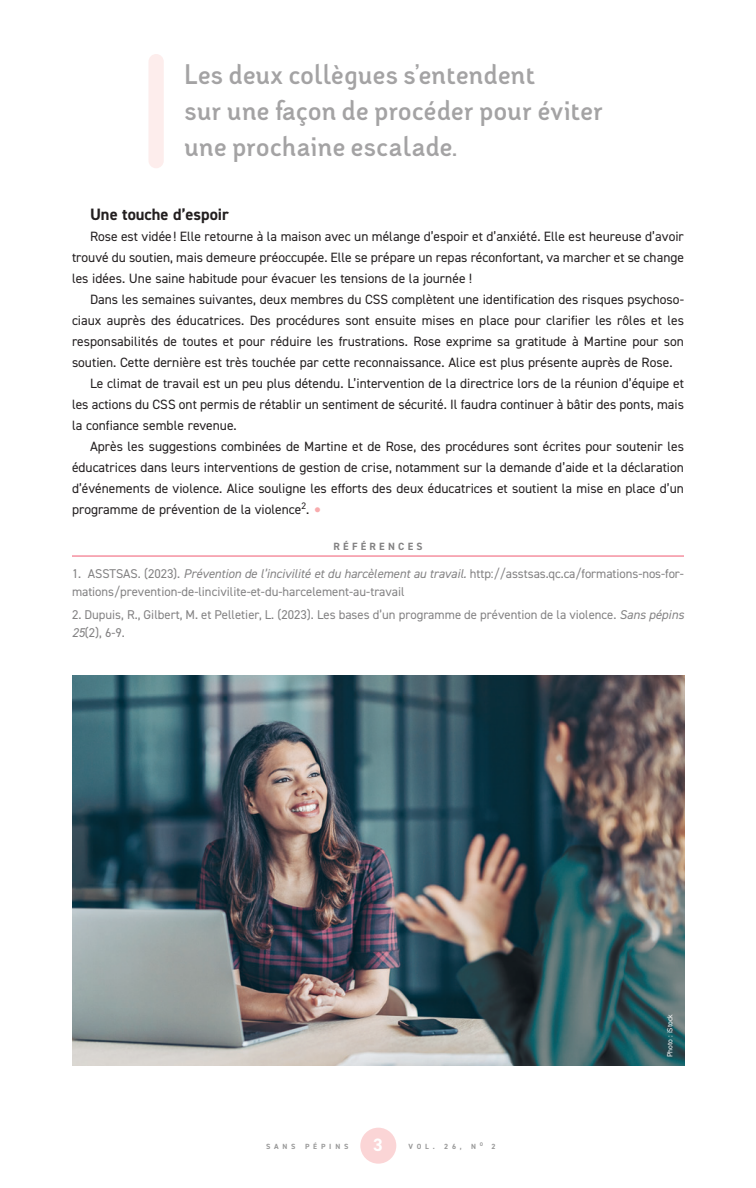
<style>
.page{position:relative;width:756px;height:1188px;background:#fff}
.page>*{position:absolute;margin:0;border:0;box-sizing:border-box;transform-origin:0 0}
.sp-article-texte{font:30px "DIN2014";color:#f8abad}
.sp-extraits{font:700 27px "Adoquin";letter-spacing:.02em;color:#a4a3a4}
.t1{font:700 18px "DIN2014";color:#fff}
.ap-article-1er-soustitre{font:700 16.5px "DIN2014";color:#231f20}
.sp-article-texte-2{font:13.5px/21px "DIN2014";color:#231f20;text-align:justify}
.sp-reference-texte{font:12.75px/18px "DIN2014";color:#838283}
.sp-reference-titre{font:700 10.5px "DIN2014";letter-spacing:.31em;color:#838283}
.t2{font:700 7.5px "DIN2014";letter-spacing:.51em;color:#999}
.SP-reference_texte{font:7.5px "DIN2014";color:#fff}
.t3{font:700 5.25px "DIN2014";color:#999}
.s1{font-style:italic}
.s2{font-size:7.5px}
</style>
<div class="page">
<div style="left:360px;top:1128px;width:36px;height:36px;background:#fbd5d6;border-radius:50%"></div>
<hr style="left:72px;top:556px;width:612px;height:1px;background:#f05972">
<img style="left:72px;top:675px;width:612px;height:391px">
<div style="left:148px;top:54px;width:16px;height:114px;background:#fdedec;border-radius:8px"></div>
<p class="sp-extraits" style="left:184px;top:57px;width:352px">Les deux collègues s’entendent</p>
<p class="sp-extraits" style="left:184px;top:93px;width:420px">sur une façon de procéder pour éviter</p>
<p class="sp-extraits" style="left:184px;top:129px;width:274px">une prochaine escalade.</p>
<p class="ap-article-1er-soustitre" style="left:90px;top:203px;width:141px">Une touche d’espoir</p>
<p class="sp-article-texte-2" style="left:72px;top:225px;width:614px;text-indent:18px">Rose est vidée ! Elle retourne à la maison avec un mélange d’espoir et d’anxiété. Elle est heureuse d’avoir trouvé du soutien, mais demeure préoccupée. Elle se prépare un repas réconfortant, va marcher et se change les idées. Une saine habitude pour évacuer les tensions de la journée !</p>
<p class="sp-article-texte-2" style="left:72px;top:288px;width:614px;text-indent:18px">Dans les semaines suivantes, deux membres du CSS complètent une identification des risques psychoso&shy;ciaux auprès des éducatrices. Des procédures sont ensuite mises en place pour clarifier les rôles et les responsabilités de toutes et pour réduire les frustrations. Rose exprime sa gratitude à Martine pour son soutien. Cette dernière est très touchée par cette reconnaissance. Alice est plus présente auprès de Rose.</p>
<p class="sp-article-texte-2" style="left:72px;top:372px;width:614px;text-indent:18px">Le climat de travail est un peu plus détendu. L’intervention de la directrice lors de la réunion d’équipe et les actions du CSS ont permis de rétablir un sentiment de sécurité. Il faudra continuer à bâtir des ponts, mais la confiance semble revenue.</p>
<p class="sp-article-texte-2" style="left:72px;top:435px;width:614px;text-indent:18px">Après les suggestions combinées de Martine et de Rose, des procédures sont écrites pour soutenir les éducatrices dans leurs interventions de gestion de crise, notamment sur la demande d’aide et la déclaration d’événements de violence. Alice souligne les efforts des deux éducatrices et soutient la mise en place d’un programme de prévention de la violence<sup>2</sup>.</p>
<p class="sp-article-texte" style="left:313px;top:491px;width:10px">•</p>
<p class="sp-reference-titre" style="left:333px;top:539px;width:91px">RÉFÉRENCES</p>
<p class="sp-reference-texte" style="left:72px;top:565px;width:614px">1. ASSTSAS. (2023). <span class="s1">Prévention de l’incivilité et du harcèlement au travail.</span> http://asstsas.qc.ca/formations-nos-for&shy;mations/prevention-de-lincivilite-et-du-harcelement-au-travail</p>
<p class="sp-reference-texte" style="left:72px;top:605px;width:614px">2. Dupuis, R., Gilbert, M. et Pelletier, L. (2023). Les bases d’un programme de prévention de la violence. <span class="s1">Sans pépins<br>25</span>(2), 6-9.</p>
<p class="t1" style="left:373px;top:1133px;width:11px">3</p>
<p class="t3" style="left:480px;top:1141px;width:17px">O <span class="s2">2</span></p>
<p class="t2" style="left:266px;top:1141px;width:31px">SANS</p>
<p class="t2" style="left:305px;top:1141px;width:45px">PÉPINS</p>
<p class="t2" style="left:408px;top:1141px;width:55px">VOL. 26,</p>
<p class="t2" style="left:471px;top:1141px;width:6px">N</p>
<p class="SP-reference_texte" style="left:665px;top:1057px;width:44px;rotate:-90deg">Photo : iStock</p>
</div>
